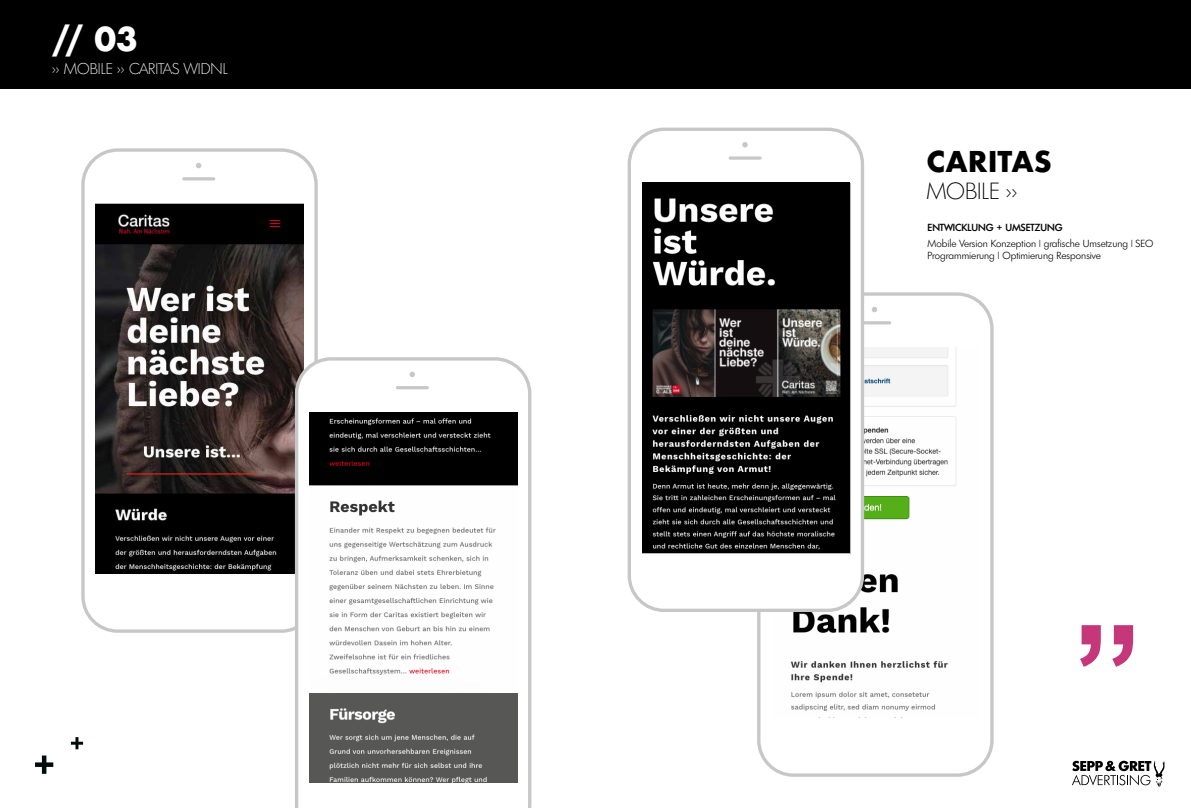
<style>
.page{position:relative;width:1191px;height:808px;background:#fff}
.page>*{position:absolute;margin:0;border:0;box-sizing:border-box;transform-origin:0 0}
.t1{font:700 140px "Arial";color:#c53778}
.t2{font:700 32px "Futura";color:#fff}
.t3{font:700 27.9px "Futura";color:#000}
.t4{font:200 22.7px "Limerick";color:#000}
.t5{font:200 15.2px "Limerick";color:#fff}
.t6{font:300 10px/12px "Limerick";color:#000}
.t7{font:500 10px "Limerick";color:#000}
</style>
<div class="page">
<div style="left:757px;top:292px;width:236px;height:485px;border:3px solid #c7c7c7;border-radius:35px"></div>
<svg style="left:871px;top:307px;width:6px;height:5px"></svg>
<hr style="left:858px;top:321px;width:33px;height:3px;background:#c7c7c7;border-radius:2px">
<img style="left:790px;top:347px;width:167px;height:371px">
<svg style="left:35px;top:755px;width:18px;height:19px"></svg>
<svg style="left:71px;top:737px;width:12px;height:12px"></svg>
<div style="left:0;top:0;width:1191px;height:88px;background:#000"></div>
<div style="left:81px;top:148px;width:237px;height:485px;border:3px solid #c7c7c7;border-radius:35px"></div>
<svg style="left:196px;top:163px;width:5px;height:5px"></svg>
<hr style="left:182px;top:177px;width:33px;height:3px;background:#c7c7c7;border-radius:2px">
<img style="left:96px;top:204px;width:207px;height:370px">
<svg style="left:295px;top:357px;width:236px;height:451px"></svg>
<svg style="left:409px;top:372px;width:6px;height:5px"></svg>
<hr style="left:396px;top:386px;width:33px;height:3px;background:#c7c7c7;border-radius:2px">
<div style="left:629px;top:129px;width:233px;height:481px;background:#fff;border-radius:35px"></div>
<div style="left:627px;top:128px;width:237px;height:484px;border:3px solid #c7c7c7;border-radius:35px"></div>
<svg style="left:742px;top:142px;width:5px;height:5px"></svg>
<svg style="left:728px;top:156px;width:33px;height:4px"></svg>
<img style="left:309px;top:412px;width:208px;height:370px">
<img style="left:642px;top:182px;width:207px;height:371px">
<svg style="left:1072px;top:761px;width:92px;height:26px"></svg>
<h2 class="t2" style="left:52px;top:16px;width:87px">// 03</h2>
<h3 class="t5" style="left:52px;top:59px;width:177px">&gt;&gt; MOBILE &gt;&gt; CARITAS WIDNL</h3>
<h3 class="t3" style="left:926px;top:141px;width:127px">CARITAS</h3>
<h3 class="t4" style="left:926px;top:177px;width:92px">MOBILE &gt;&gt;</h3>
<p class="t7" style="left:927px;top:221px;width:137px">ENTWICKLUNG + UMSETZUNG</p>
<p class="t6" style="left:927px;top:237px;width:227px">Mobile Version Konzeption | grafische Umsetzung | SEO<br>Programmierung | Optimierung Responsive</p>
<h1 class="t1" style="left:1072px;top:503px;width:71px">„</h1>
</div>
